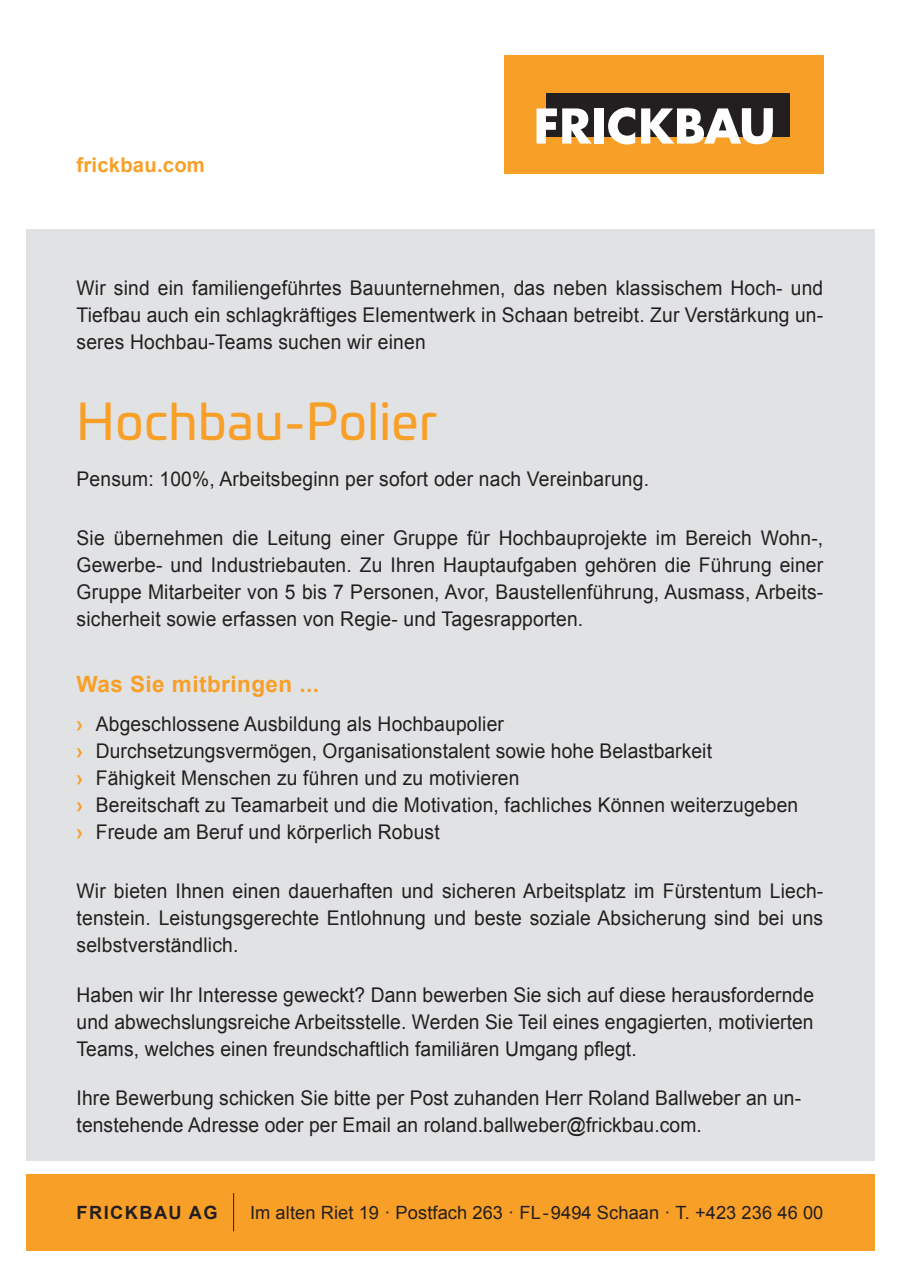
<style>
.page{position:relative;width:900px;height:1276px;background:#fff}
.page>*{position:absolute;margin:0;border:0;box-sizing:border-box;transform-origin:0 0}
.t1{font:49.5px "Univia Pro";letter-spacing:.01em;color:#f89f28}
.t2{font:700 22.5px "Arial";letter-spacing:.02em;color:#f89f28}
.t3{font:20.25px/27px "Arial";letter-spacing:.01em;color:#231f20;text-align:justify;scale:.95 1}
.t4{font:700 20.25px "Arial";letter-spacing:.01em;color:#f89f28}
.t5{font:18.22px "Arial";letter-spacing:.005em;color:#231f20}
.t6{font:700 18.22px "Arial";letter-spacing:.08em;color:#231f20}
.s1{font-weight:700;color:#f89f28}
</style>
<div class="page">
<div style="left:504px;top:56px;width:319px;height:118px;background:#f89f28"></div>
<div style="left:545px;top:93px;width:244px;height:44px;background:#231f20"></div>
<svg style="left:536px;top:108px;width:20px;height:36px"></svg>
<svg style="left:562px;top:108px;width:29px;height:36px"></svg>
<div style="left:594px;top:108px;width:9px;height:36px;background:#fff"></div>
<svg style="left:608px;top:107px;width:27px;height:37px"></svg>
<svg style="left:641px;top:108px;width:131px;height:36px"></svg>
<div style="left:26px;top:230px;width:848px;height:931px;background:#e1e2e4"></div>
<div style="left:26px;top:1174px;width:848px;height:76px;background:#f89f28"></div>
<hr style="left:233px;top:1193px;width:1px;height:38px;background:#231f20">
<p class="t4" style="left:77px;top:152px;width:130px">frickbau.com</p>
<p class="t3" style="left:77px;top:275px;width:787px">Wir sind ein familiengeführtes Bauunternehmen, das neben klassischem Hoch- und Tiefbau auch ein schlagkräftiges Elementwerk in Schaan betreibt. Zur Verstärkung un&shy;seres Hochbau-Teams suchen wir einen</p>
<h1 class="t1" style="left:77px;top:385px;width:362px">Hochbau-Polier</h1>
<p class="t3" style="left:77px;top:466px;width:604px">Pensum: 100%, Arbeitsbeginn per sofort oder nach Vereinbarung.</p>
<p class="t3" style="left:77px;top:525px;width:787px">Sie übernehmen die Leitung einer Gruppe für Hochbauprojekte im Bereich Wohn-, Gewerbe- und Industriebauten. Zu Ihren Hauptaufgaben gehören die Führung einer Gruppe Mitarbeiter von 5 bis 7 Personen, Avor, Baustellenführung, Ausmass, Arbeits&shy;sicherheit sowie erfassen von Regie- und Tagesrapporten.</p>
<p class="t2" style="left:77px;top:669px;width:244px">Was Sie mitbringen ...</p>
<p class="t3" style="left:77px;top:711px;width:761px;text-align:left"><span class="s1">›</span> Abgeschlossene Ausbildung als Hochbaupolier<br><span class="s1">›</span> Durchsetzungsvermögen, Organisationstalent sowie hohe Belastbarkeit<br><span class="s1">›</span> Fähigkeit Menschen zu führen und zu motivieren<br><span class="s1">›</span> Bereitschaft zu Teamarbeit und die Motivation, fachliches Können weiterzugeben <span class="s1">›</span> Freude am Beruf und körperlich Robust</p>
<p class="t3" style="left:77px;top:878px;width:787px">Wir bieten Ihnen einen dauerhaften und sicheren Arbeitsplatz im Fürstentum Liech&shy;tenstein. Leistungsgerechte Entlohnung und beste soziale Absicherung sind bei uns selbstverständlich.</p>
<p class="t3" style="left:77px;top:981px;width:777px">Haben wir Ihr Interesse geweckt? Dann bewerben Sie sich auf diese herausfordernde und abwechslungsreiche Arbeitsstelle. Werden Sie Teil eines engagierten, motivierten Teams, welches einen freundschaftlich familiären Umgang pflegt.</p>
<p class="t3" style="left:77px;top:1084px;width:764px">Ihre Bewerbung schicken Sie bitte per Post zuhanden Herr Roland Ballweber an un&shy;tenstehende Adresse oder per Email an roland.ballweber@frickbau.com.</p>
<p class="t6" style="left:77px;top:1200px;width:143px">FRICKBAU AG</p>
<p class="t5" style="left:250px;top:1200px;width:574px">Im alten Riet 19 · Postfach 263 · FL-9494 Schaan · T. +423 236 46 00</p>
</div>
